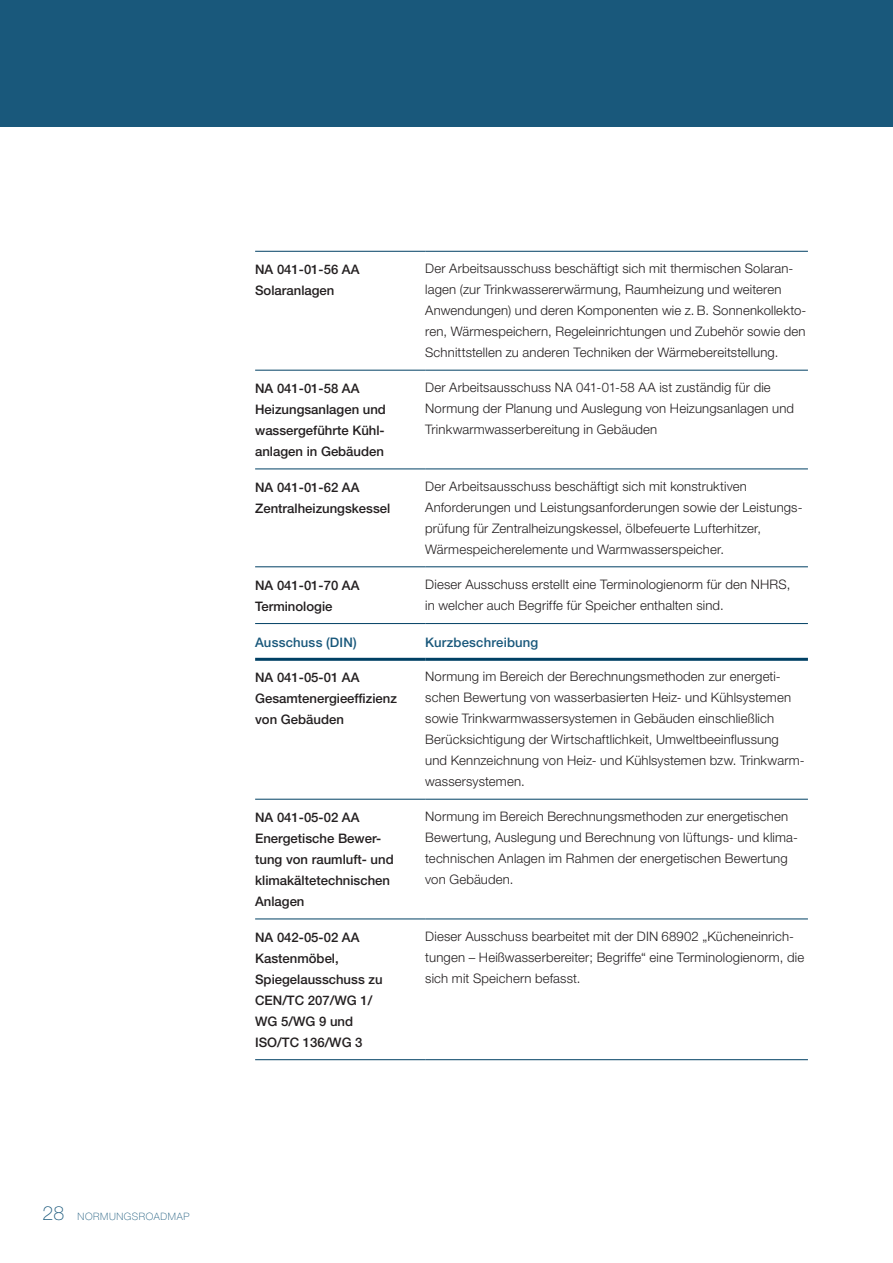
<style>
.page{position:relative;width:893px;height:1263px;background:#fff}
.page>*{position:absolute;margin:0;border:0;box-sizing:border-box;transform-origin:0 0}
.Tabelle_Copy{font:300 13.2px/21px "Helvetica Neue LT Pro";letter-spacing:.01em;color:#231f20}
.Tabelle_Copy-2{font:500 13.2px/21px "Helvetica Neue";color:#231f20}
.Tabellenkopf{font:500 13.2px "Helvetica Neue";letter-spacing:.015em;color:#19587b}
.t1{font:100 10.2px "Helvetica Neue LT Pro";letter-spacing:.065em;color:#19587b}
.s1{font-family:"Helvetica Neue";font-size:19.5px}
</style>
<div class="page">
<div style="left:0;top:0;width:893px;height:126px;background:#19587b"></div>
<hr style="left:255px;top:251px;width:170px;height:1px;background:#004064">
<hr style="left:425px;top:251px;width:383px;height:1px;background:#004064">
<hr style="left:255px;top:370px;width:170px;height:1px;background:#004064">
<hr style="left:425px;top:370px;width:383px;height:1px;background:#004064">
<hr style="left:255px;top:468px;width:170px;height:1px;background:#004064">
<hr style="left:425px;top:468px;width:383px;height:1px;background:#004064">
<hr style="left:255px;top:566px;width:170px;height:1px;background:#004064">
<hr style="left:425px;top:566px;width:383px;height:1px;background:#004064">
<hr style="left:255px;top:799px;width:170px;height:1px;background:#004064">
<hr style="left:425px;top:799px;width:383px;height:1px;background:#004064">
<hr style="left:255px;top:623px;width:170px;height:1px;background:#004064">
<hr style="left:425px;top:623px;width:383px;height:1px;background:#004064">
<hr style="left:255px;top:658px;width:170px;height:3px;background:#004064">
<hr style="left:425px;top:658px;width:383px;height:3px;background:#004064">
<hr style="left:255px;top:918px;width:170px;height:1px;background:#004064">
<hr style="left:425px;top:918px;width:383px;height:1px;background:#004064">
<hr style="left:255px;top:1059px;width:170px;height:1px;background:#004064">
<hr style="left:425px;top:1059px;width:383px;height:1px;background:#004064">
<p class="t1" style="left:43px;top:1210px;width:148px"><span class="s1">28</span> NORMUNGSROADMAP</p>
<p class="Tabelle_Copy-2" style="left:255px;top:259px;width:106px">NA 041-01-56 AA<br>Solaranlagen</p>
<p class="Tabelle_Copy" style="left:425px;top:258px;width:383px">Der Arbeitsausschuss beschäftigt sich mit thermischen Solaran&shy;lagen (zur Trinkwassererwärmung, Raumheizung und weiteren Anwendungen) und deren Komponenten wie z. B. Sonnenkollekto&shy;ren, Wärmespeichern, Regeleinrichtungen und Zubehör sowie den Schnittstellen zu anderen Techniken der Wärmebereitstellung.</p>
<p class="Tabelle_Copy-2" style="left:255px;top:378px;width:132px">NA 041-01-58 AA<br>Heizungsanlagen und wassergeführte Kühl&shy;anlagen in Gebäuden</p>
<p class="Tabelle_Copy" style="left:425px;top:377px;width:370px">Der Arbeitsausschuss NA 041-01-58 AA ist zuständig für die<br>Normung der Planung und Auslegung von Heizungsanlagen und<br>Trinkwarmwasserbereitung in Gebäuden</p>
<p class="Tabelle_Copy-2" style="left:255px;top:477px;width:137px">NA 041-01-62 AA<br>Zentralheizungskessel</p>
<p class="Tabelle_Copy" style="left:425px;top:476px;width:377px">Der Arbeitsausschuss beschäftigt sich mit konstruktiven Anforderungen und Leistungsanforderungen sowie der Leistungs&shy;prüfung für Zentralheizungskessel, ölbefeuerte Lufterhitzer, Wärmespeicherelemente und Warmwasserspeicher.</p>
<p class="Tabelle_Copy-2" style="left:255px;top:574px;width:106px">NA 041-01-70 AA<br>Terminologie</p>
<p class="Tabelle_Copy" style="left:425px;top:573px;width:367px">Dieser Ausschuss erstellt eine Terminologienorm für den NHRS, in welcher auch Begriffe für Speicher enthalten sind.</p>
<p class="Tabellenkopf" style="left:255px;top:634px;width:103px">Ausschuss (DIN)</p>
<p class="Tabellenkopf" style="left:425px;top:634px;width:115px">Kurzbeschreibung</p>
<p class="Tabelle_Copy-2" style="left:255px;top:667px;width:143px">NA 041-05-01 AA<br>Gesamtenergieeffizienz von Gebäuden</p>
<p class="Tabelle_Copy" style="left:425px;top:666px;width:379px">Normung im Bereich der Berechnungsmethoden zur energeti&shy;schen Bewertung von wasserbasierten Heiz- und Kühlsystemen sowie Trinkwarmwassersystemen in Gebäuden einschließlich Berücksichtigung der Wirtschaftlichkeit, Umweltbeeinflussung und Kennzeichnung von Heiz- und Kühlsystemen bzw. Trinkwarm&shy;wassersystemen.</p>
<p class="Tabelle_Copy-2" style="left:255px;top:807px;width:140px">NA 041-05-02 AA<br>Energetische Bewer&shy;tung von raumluft- und klimakältetechnischen<br>Anlagen</p>
<p class="Tabelle_Copy" style="left:425px;top:806px;width:374px">Normung im Bereich Berechnungsmethoden zur energetischen Bewertung, Auslegung und Berechnung von lüftungs- und klima&shy;technischen Anlagen im Rahmen der energetischen Bewertung von Gebäuden.</p>
<p class="Tabelle_Copy-2" style="left:255px;top:926px;width:129px">NA 042-05-02 AA<br>Kastenmöbel,<br>Spiegelausschuss zu<br>CEN/TC 207/WG 1/<br>WG 5/WG 9 und<br>ISO/TC 136/WG 3</p>
<p class="Tabelle_Copy" style="left:425px;top:925px;width:380px">Dieser Ausschuss bearbeitet mit der DIN 68902 „Kücheneinrich&shy;tungen – Heißwasserbereiter; Begriffe“ eine Terminologienorm, die sich mit Speichern befasst.</p>
</div>
